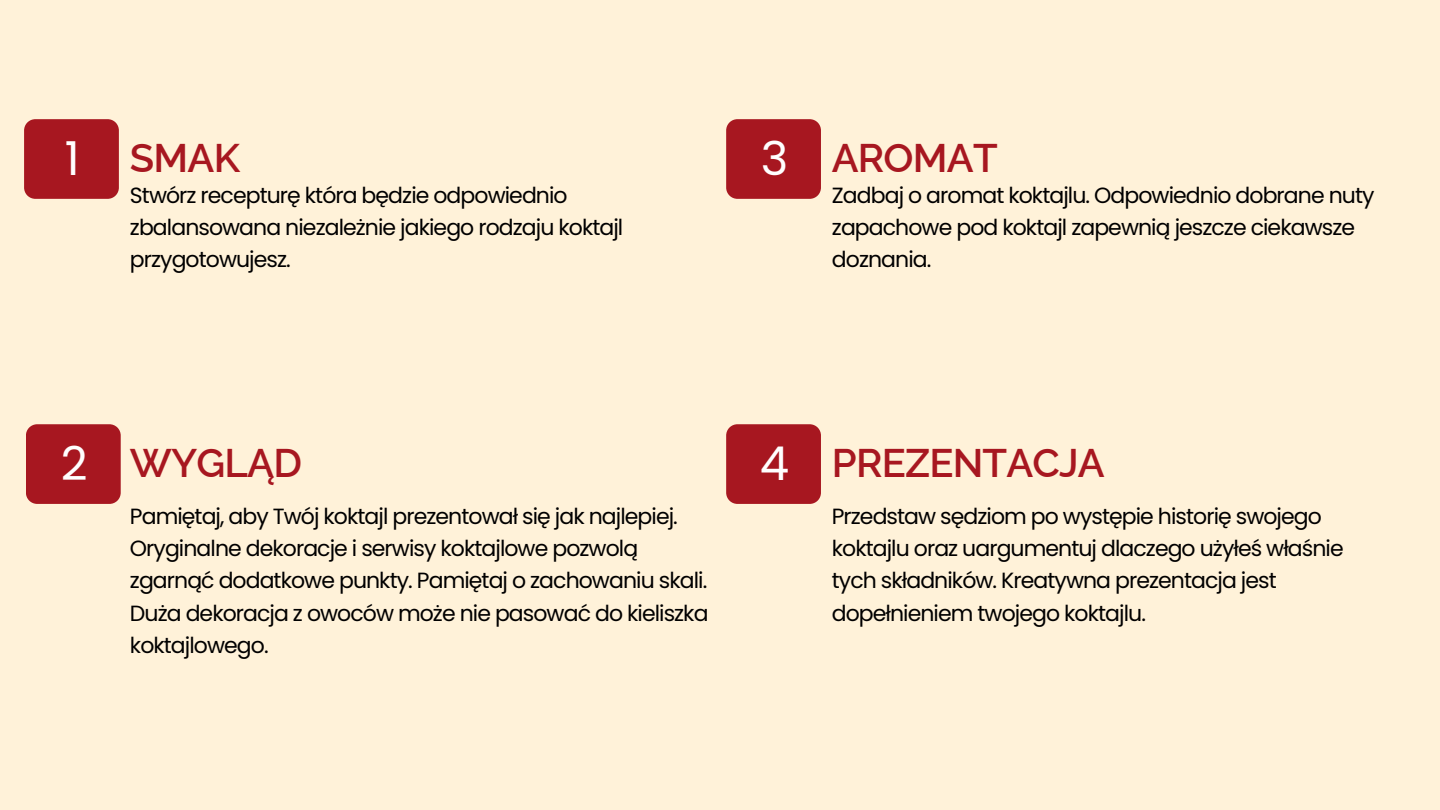
<style>
.page{position:relative;width:1440px;height:810px;background:#fff2d9}
.page>*{position:absolute;margin:0;border:0;box-sizing:border-box;transform-origin:0 0}
.t1{font:46.7px "Poppins";color:#fff}
.t2{font:600 40px "Raleway";letter-spacing:-.02em;color:#a71720}
.t3{font:22px/32.2px "Poppins";letter-spacing:-.04em;color:#000}
</style>
<div class="page">
<div style="left:24px;top:119px;width:95px;height:80px;background:#a71720"></div>
<div style="left:26px;top:424px;width:95px;height:80px;background:#a71720"></div>
<div style="left:726px;top:424px;width:95px;height:80px;background:#a71720"></div>
<div style="left:726px;top:119px;width:95px;height:80px;background:#a71720"></div>
<p class="t1" style="left:65px;top:126px;width:16px">1</p>
<p class="t2" style="left:130px;top:135px;width:112px">SMAK</p>
<h1 class="t3" style="left:130px;top:179px;width:495px">Stwórz recepturę która będzie odpowiednio zbalansowana niezależnie jakiego rodzaju koktajl przygotowujesz.</h1>
<p class="t1" style="left:761px;top:126px;width:29px">3</p>
<p class="t2" style="left:832px;top:135px;width:167px">AROMAT</p>
<h1 class="t3" style="left:832px;top:179px;width:544px">Zadbaj o aromat koktajlu. Odpowiednio dobrane nuty zapachowe pod koktajl zapewnią jeszcze ciekawsze doznania.</h1>
<h1 class="t1" style="left:61px;top:431px;width:28px">2</h1>
<p class="t2" style="left:130px;top:440px;width:174px">WYGLĄD</p>
<p class="t3" style="left:130px;top:500px;width:580px">Pamiętaj, aby Twój koktajl prezentował się jak najlepiej.<br>Oryginalne dekoracje i serwisy koktajlowe pozwolą zgarnąć dodatkowe punkty. Pamiętaj o zachowaniu skali.<br>Duża dekoracja z owoców może nie pasować do kieliszka koktajlowego.</p>
<h1 class="t1" style="left:760px;top:431px;width:31px">4</h1>
<p class="t2" style="left:832px;top:440px;width:274px">PREZENTACJA</p>
<p class="t3" style="left:832px;top:500px;width:513px">Przedstaw sędziom po występie historię swojego koktajlu oraz uargumentuj dlaczego użyłeś właśnie tych składników. Kreatywna prezentacja jest dopełnieniem twojego koktajlu.</p>
</div>
